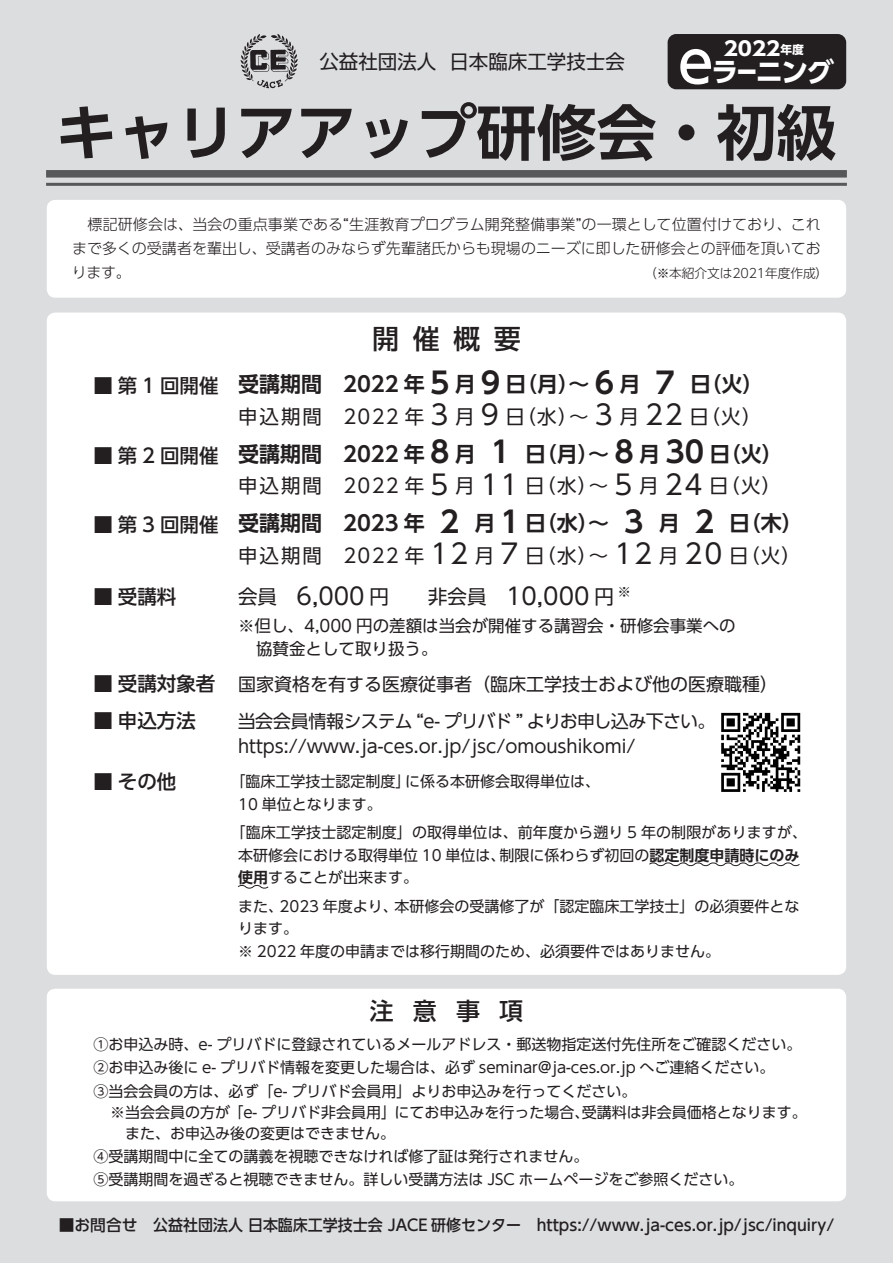
<style>
.page{position:relative;width:893px;height:1263px;background:#dcdddf}
.page>*{position:absolute;margin:0;border:0;box-sizing:border-box;transform-origin:0 0}
.タイトル{font:700 60px "UD Shin Go Pr 6 N De";color:#231f20}
.t1{font:700 27px "UD Shin Go Pr 6 N";letter-spacing:-.06em;color:#fff}
.t2{font:500 27px "UD Shin Go Pr 6 N";color:#231f20}
.t3{font:500 24px "UD Shin Go Pr 6 N";color:#231f20}
.受講期間{font:700 21px "UD Shin Go Pr 6 N De";color:#231f20}
.申込期間{font:19.5px "UD Shin Go Pr 6 N";letter-spacing:.085em;color:#231f20}
.開催概要_項目{font:500 19.5px "UD Shin Go Pr 6 N";color:#231f20}
.受講料{font:19.5px "UD Shin Go Pr 6 N";color:#231f20}
.t4{font:19.5px "Shin Go Pro";color:#231f20}
.t5{font:700 19.5px "UD Shin Go Pr 6 N";color:#fff;scale:1.1 1}
.開催概要_本文{font:18px "UD Shin Go Pr 6 N";color:#231f20}
.開催概要_本文-2{font:18px "UD Shin Go Pr 6 N";letter-spacing:-.045em;color:#231f20}
.開催概要_本文-3{font:16.5px/22.5px "UD Shin Go Pr 6 N";color:#231f20}
.t6{font:500 15.75px "UD Shin Go Pr 6 N";color:#231f20}
.注意事項_本文{font:15px/21px "UD Shin Go Pr 6 N";color:#231f20}
.開催概要_本文-4{font:15px/22.5px "UD Shin Go Pr 6 N";color:#231f20}
.案内文{font:300 15px/24px "UD Shin Go Pr 6 N";color:#231f20;text-align:justify}
.案内文-2{font:300 12.75px "UD Shin Go Pr 6 N";letter-spacing:-.01em;color:#231f20}
.s1{font-size:11.7px}
.s2{font-weight:500;font-size:57px}
.s3{font-size:29.4px}
.s4{font-size:27.3px}
.s5{font-size:23.4px}
.s6{font-family:"UD Shin Go Pr 6 N De";font-weight:700}
</style>
<div class="page">
<div style="left:46px;top:170px;width:801px;height:8px;background:#57585a"></div>
<hr style="left:46px;top:183px;width:801px;height:3px;background:#57585a">
<img style="left:240px;top:33px;width:58px;height:56px">
<div style="left:668px;top:34px;width:178px;height:55px;background:#231f20;border-radius:9px"></div>
<div style="left:47px;top:200px;width:799px;height:98px;background:#fff;border-radius:9px"></div>
<div style="left:47px;top:989px;width:799px;height:212px;background:#fff;border-radius:9px"></div>
<div style="left:47px;top:313px;width:799px;height:662px;background:#fff;border-radius:9px"></div>
<svg style="left:649px;top:862px;width:151px;height:5px"></svg>
<svg style="left:238px;top:885px;width:31px;height:4px"></svg>
<svg style="left:721px;top:713px;width:79px;height:79px"></svg>
<p class="t4" style="left:319px;top:46px;width:307px">公益社団法人 日本臨床工学技士会</p>
<p class="t5" style="left:724px;top:32px;width:74px">2022<span class="s1">年度</span></p>
<p class="t1" style="left:678px;top:50px;width:157px"><span class="s2">e</span>ラーニング</p>
<p class="タイトル" style="left:56px;top:84px;width:782px">キャリアアップ研修会・初級</p>
<p class="案内文" style="left:72px;top:212px;width:750px">　標記研修会は、当会の重点事業である“生涯教育プログラム開発整備事業”の一環として位置付けており、これまで多くの受講者を輩出し、受講者のみならず先輩諸氏からも現場のニーズに即した研修会との評価を頂いております。</p>
<p class="案内文-2" style="left:644px;top:263px;width:186px">（※本紹介文は2021年度作成）</p>
<p class="t2" style="left:372px;top:317px;width:150px">開催概要</p>
<p class="開催概要_項目" style="left:94px;top:370px;width:126px">■第1回開催</p>
<p class="受講期間" style="left:238px;top:367px;width:527px">受講期間　2022 年 <span class="s3">5</span> 月 <span class="s3">9</span> 日（月）～ <span class="s3">6</span> 月 <span class="s3">7</span> 日（火）</p>
<p class="申込期間" style="left:238px;top:401px;width:525px">申込期間　2022 年 <span class="s4">3</span> 月 <span class="s4">9</span> 日（水）～ <span class="s4">3</span> 月 <span class="s4">22</span> 日（火）</p>
<p class="開催概要_項目" style="left:94px;top:439px;width:126px">■第2回開催</p>
<p class="受講期間" style="left:238px;top:437px;width:546px">受講期間　2022 年 <span class="s3">8</span> 月 <span class="s3">1</span> 日（月）～ <span class="s3">8</span> 月 <span class="s3">30</span> 日（火）</p>
<p class="申込期間" style="left:238px;top:470px;width:545px">申込期間　2022 年 <span class="s4">5</span> 月 <span class="s4">11</span> 日（水）～ <span class="s4">5</span> 月 <span class="s4">24</span> 日（火）</p>
<p class="開催概要_項目" style="left:94px;top:509px;width:126px">■第3回開催</p>
<p class="受講期間" style="left:238px;top:506px;width:566px">受講期間　2023 年 <span class="s3">2</span> 月 <span class="s3">1</span> 日（水）～ <span class="s3">3</span> 月 <span class="s3">2</span> 日（木）</p>
<p class="申込期間" style="left:238px;top:540px;width:564px">申込期間　2022 年 <span class="s4">12</span> 月 <span class="s4">7</span> 日（水）～ <span class="s4">12</span> 月 <span class="s4">20</span> 日（火）</p>
<p class="開催概要_項目" style="left:94px;top:580px;width:84px">■ 受講料</p>
<p class="受講料" style="left:238px;top:580px;width:394px">会員　<span class="s5">6,000</span> 円　　非会員　<span class="s5">10,000</span> 円 <sup>※</sup></p>
<p class="開催概要_本文-3" style="left:256px;top:614px;width:481px;text-indent:-18px">※但し、4,000 円の差額は当会が開催する講習会・研修会事業への協賛金として取り扱う。</p>
<p class="開催概要_項目" style="left:94px;top:668px;width:123px">■ 受講対象者</p>
<p class="開催概要_本文" style="left:238px;top:669px;width:542px">国家資格を有する医療従事者（臨床工学技士および他の医療職種）</p>
<p class="開催概要_項目" style="left:94px;top:704px;width:104px">■ 申込方法</p>
<p class="開催概要_本文-2" style="left:238px;top:706px;width:479px">当会会員情報システム “e- プリバド ” よりお申し込み下さい。</p>
<p class="開催概要_本文" style="left:238px;top:732px;width:399px">https://www.ja-ces.or.jp/jsc/omoushikomi/</p>
<p class="開催概要_項目" style="left:94px;top:766px;width:84px">■ その他</p>
<p class="開催概要_本文-4" style="left:238px;top:768px;width:363px;line-height:23.9px;text-indent:-8px">「臨床工学技士認定制度」に係る本研修会取得単位は、<br>10 単位となります。</p>
<p class="開催概要_本文-4" style="left:238px;top:821px;width:570px;text-indent:-8px">「臨床工学技士認定制度」の取得単位は、前年度から遡り 5 年の制限がありますが、本研修会における取得単位 10 単位は、制限に係わらず初回の<span class="s6">認定制度申請時にのみ使用</span>することが出来ます。</p>
<p class="開催概要_本文-4" style="left:238px;top:894px;width:563px">また、2023 年度より、本研修会の受講修了が「認定臨床工学技士」の必須要件となります。</p>
<p class="開催概要_本文-4" style="left:238px;top:939px;width:484px">※ 2022 年度の申請までは移行期間のため、必須要件ではありません。</p>
<p class="t3" style="left:370px;top:992px;width:155px">注意事項</p>
<p class="注意事項_本文" style="left:94px;top:1034px;width:709px">①お申込み時、e- プリバドに登録されているメールアドレス・郵送物指定送付先住所をご確認ください。</p>
<p class="注意事項_本文" style="left:94px;top:1057px;width:682px">②お申込み後に e- プリバド情報を変更した場合は、必ず seminar@ja-ces.or.jp へご連絡ください。</p>
<p class="注意事項_本文" style="left:110px;top:1080px;width:698px;text-indent:-16px">③当会会員の方は、必ず「e- プリバド会員用」よりお申込みを行ってください。<br>※当会会員の方が「e- プリバド非会員用」にてお申込みを行った場合、受講料は非会員価格となります。　また、お申込み後の変更はできません。</p>
<p class="注意事項_本文" style="left:94px;top:1145px;width:497px">④受講期間中に全ての講義を視聴できなければ修了証は発行されません。</p>
<p class="注意事項_本文" style="left:94px;top:1168px;width:651px">⑤受講期間を過ぎると視聴できません。詳しい受講方法は JSC ホームページをご参照ください。</p>
<p class="t6" style="left:59px;top:1212px;width:777px">■お問合せ　公益社団法人 日本臨床工学技士会 JACE 研修センター https://www.ja-ces.or.jp/jsc/inquiry/</p>
</div>
